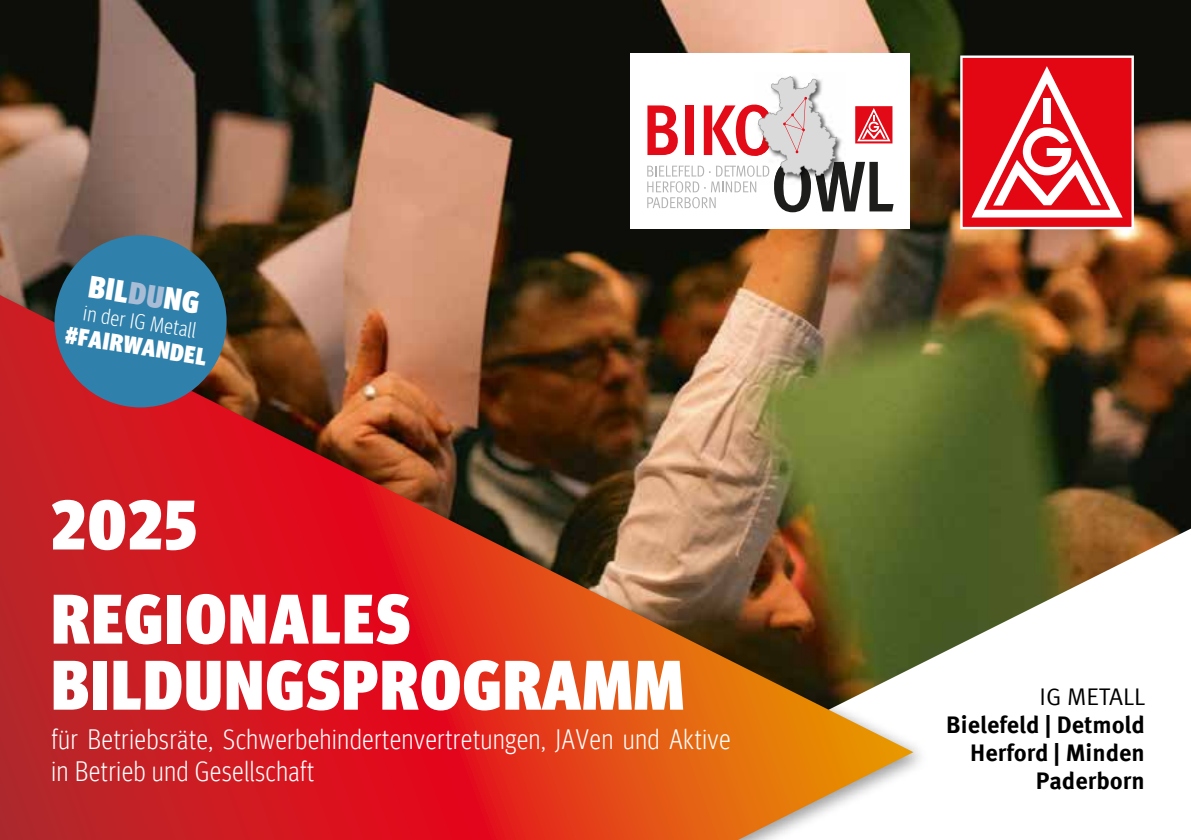
<style>
.page{position:relative;width:1191px;height:840px;background:#fff}
.page>*{position:absolute;margin:0;border:0;box-sizing:border-box;transform-origin:0 0}
.t1{font:900 condensed 70px/94px "Meta Head IGM";letter-spacing:.03em;color:#fff}
.t2{font:900 condensed 30.8px "Meta Head IGM";color:#fff}
.t3{font:300 condensed 28px/32px "Meta Head IGM";letter-spacing:.03em;color:#fff}
.t4{font:700 24px/28px "Meta IGM";color:#000;text-align:right}
.t5{font:900 condensed 24px "Meta Head IGM";color:#fff}
.t6{font:24px "Meta IGM";color:#000}
.t7{font:300 condensed 21.4px "Meta Head IGM";color:#fff}
.s1{color:#a8bdd5}
</style>
<div class="page">
<img style="left:0;top:0;width:1191px;height:528px">
<svg style="left:930px;top:528px;width:261px;height:131px"></svg>
<div style="left:0;top:283px;width:930px;height:556px;background:#000;opacity:.4"></div>
<img style="left:0;top:295px;width:913px;height:544px">
<div style="left:629px;top:54px;width:280px;height:175px;background:#fff"></div>
<svg style="left:647px;top:76px;width:246px;height:136px"></svg>
<div style="left:961px;top:57px;width:171px;height:171px;background:#e30613"></div>
<div style="left:960px;top:55px;width:173px;height:174px;border:2px solid #fff"></div>
<svg style="left:967px;top:57px;width:161px;height:161px"></svg>
<div style="left:55px;top:235px;width:172px;height:172px;background:#2f80ab;border-radius:50%"></div>
<p class="t2" style="left:93px;top:261px;width:113px;rotate:9deg">BIL<span class="s1">DU</span>NG</p>
<p class="t7" style="left:86px;top:298px;width:115px;rotate:9deg">in der IG Metall</p>
<p class="t5" style="left:69px;top:315px;width:144px;rotate:9deg">#FAIRWANDEL</p>
<h1 class="t1" style="left:51px;top:473px;width:359px">2025<br>REGIONALES</h1>
<h1 class="t1" style="left:51px;top:633px;width:633px">BILDUNGSPROGRAMM</h1>
<p class="t3" style="left:51px;top:721px;width:680px">für Betriebsräte, Schwerbehindertenvertretungen, JAVen und Aktive in Betrieb und Gesellschaft</p>
<p class="t6" style="left:1039px;top:678px;width:107px">IG METALL</p>
<p class="t4" style="left:946px;top:708px;width:200px">Bielefeld | Detmold<br>Herford | Minden<br>Paderborn</p>
</div>
